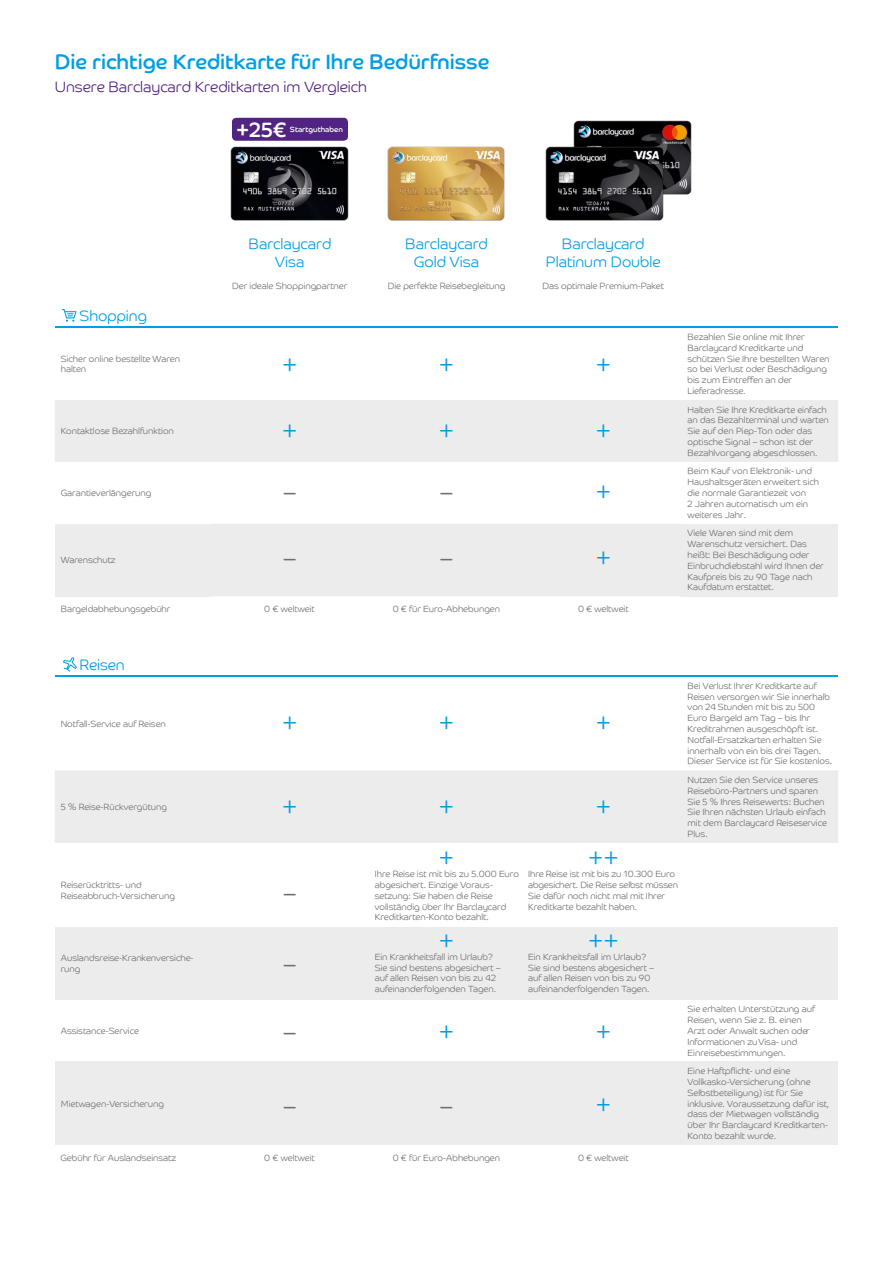
<style>
.page{position:relative;width:893px;height:1263px;background:#fff}
.page>*{position:absolute;margin:0;border:0;box-sizing:border-box;transform-origin:0 0}
.t1{font:24px/50.8px "Barclaycard Co Lt";color:#009ee3}
.t2{font:24px "Barclaycard Co Lt";color:#6f6f6e}
.t3{font:21px "Barclaycard Co";color:#009ee3}
.t4{font:20.85px "Barclaycard Co";color:#fff}
.t5{font:15px/18px "Barclaycard Co Lt";color:#009ee3;text-align:center}
.t6{font:15px "Barclaycard Co Lt";color:#512382}
.t7{font:9px/10.8px "Barclaycard Co Lt";color:#6f6f6e}
.t8{font:7.5px "Barclaycard Co";color:#fff}
</style>
<div class="page">
<svg style="left:55px;top:400px;width:783px;height:443px"></svg>
<div style="left:681px;top:1061px;width:157px;height:84px;background:#ececec"></div>
<div style="left:525px;top:1061px;width:156px;height:84px;background:#ececec"></div>
<div style="left:368px;top:1061px;width:157px;height:84px;background:#ececec"></div>
<div style="left:211px;top:1061px;width:157px;height:84px;background:#ececec"></div>
<div style="left:55px;top:1061px;width:156px;height:84px;background:#ececec"></div>
<div style="left:681px;top:927px;width:157px;height:73px;background:#ececec"></div>
<div style="left:525px;top:927px;width:156px;height:73px;background:#ececec"></div>
<div style="left:368px;top:927px;width:157px;height:73px;background:#ececec"></div>
<div style="left:211px;top:927px;width:157px;height:73px;background:#ececec"></div>
<div style="left:55px;top:927px;width:156px;height:73px;background:#ececec"></div>
<div style="left:681px;top:524px;width:157px;height:72px;background:#ececec"></div>
<div style="left:55px;top:524px;width:156px;height:72px;background:#ececec"></div>
<hr style="left:55px;top:327px;width:156px;height:1px;background:#009ee3">
<hr style="left:211px;top:327px;width:157px;height:1px;background:#009ee3">
<hr style="left:368px;top:327px;width:157px;height:1px;background:#009ee3">
<hr style="left:525px;top:327px;width:156px;height:1px;background:#009ee3">
<hr style="left:681px;top:327px;width:157px;height:1px;background:#009ee3">
<hr style="left:55px;top:675px;width:156px;height:2px;background:#009ee3">
<hr style="left:211px;top:675px;width:157px;height:2px;background:#009ee3">
<hr style="left:368px;top:675px;width:157px;height:2px;background:#009ee3">
<hr style="left:525px;top:675px;width:156px;height:2px;background:#009ee3">
<hr style="left:681px;top:675px;width:157px;height:2px;background:#009ee3">
<svg style="left:62px;top:309px;width:15px;height:13px"></svg>
<svg style="left:63px;top:657px;width:14px;height:15px"></svg>
<img style="left:230px;top:146px;width:119px;height:74px">
<img style="left:387px;top:146px;width:118px;height:74px">
<img style="left:573px;top:120px;width:119px;height:74px">
<img style="left:545px;top:146px;width:120px;height:74px">
<div style="left:232px;top:118px;width:116px;height:23px;background:#512382;border-radius:4px"></div>
<h2 class="t3" style="left:55px;top:50px;width:436px">Die richtige Kreditkarte für Ihre Bedürfnisse</h2>
<h3 class="t6" style="left:55px;top:78px;width:314px">Unsere Barclaycard Kreditkarten im Vergleich</h3>
<h3 class="t4" style="left:236px;top:117px;width:52px">+25€</h3>
<p class="t8" style="left:290px;top:125px;width:54px">Startguthaben</p>
<h3 class="t5" style="left:249px;top:234px;width:84px">Barclaycard<br>Visa</h3>
<h3 class="t5" style="left:405px;top:234px;width:84px">Barclaycard<br>Gold Visa</h3>
<h3 class="t5" style="left:546px;top:234px;width:116px">Barclaycard<br>Platinum Double</h3>
<p class="t7" style="left:232px;top:280px;width:117px">Der ideale Shoppingpartner</p>
<p class="t7" style="left:388px;top:280px;width:119px">Die perfekte Reisebegleitung</p>
<p class="t7" style="left:542px;top:280px;width:123px">Das optimale Premium-Paket</p>
<h3 class="t5" style="left:79px;top:307px;width:69px">Shopping</h3>
<p class="t7" style="left:61px;top:353px;width:121px">Sicher online bestellte Waren halten</p>
<h1 class="t1" style="left:282px;top:339px;width:17px">+</h1>
<h1 class="t1" style="left:439px;top:339px;width:17px">+</h1>
<h1 class="t1" style="left:596px;top:339px;width:17px">+</h1>
<p class="t7" style="left:687px;top:331px;width:144px">Bezahlen Sie online mit Ihrer<br>Barclaycard Kreditkarte und schützen Sie Ihre bestellten Waren so bei Verlust oder Beschädigung bis zum Eintreffen an der<br>Lieferadresse.</p>
<p class="t7" style="left:61px;top:426px;width:115px">Kontaktlose Bezahlfunktion</p>
<h1 class="t1" style="left:282px;top:405px;width:17px">+</h1>
<h1 class="t1" style="left:439px;top:405px;width:17px">+</h1>
<h1 class="t1" style="left:596px;top:405px;width:17px">+</h1>
<p class="t7" style="left:687px;top:404px;width:143px">Halten Sie Ihre Kreditkarte einfach an das Bezahlterminal und warten<br>Sie auf den Piep-Ton oder das optische Signal – schon ist der<br>Bezahlvorgang abgeschlossen.</p>
<p class="t7" style="left:61px;top:487px;width:92px">Garantieverlängerung</p>
<h1 class="t2" style="left:284px;top:477px;width:13px">–</h1>
<h1 class="t2" style="left:440px;top:477px;width:13px">–</h1>
<h1 class="t1" style="left:596px;top:466px;width:17px">+</h1>
<p class="t7" style="left:687px;top:466px;width:133px">Beim Kauf von Elektronik- und<br>Haushaltsgeräten erweitert sich die normale Garantiezeit von<br>2 Jahren automatisch um ein weiteres Jahr.</p>
<p class="t7" style="left:61px;top:555px;width:56px">Warenschutz</p>
<h1 class="t2" style="left:284px;top:543px;width:13px">–</h1>
<h1 class="t2" style="left:440px;top:543px;width:13px">–</h1>
<h1 class="t1" style="left:596px;top:532px;width:17px">+</h1>
<p class="t7" style="left:687px;top:528px;width:138px">Viele Waren sind mit dem<br>Warenschutz versichert. Das heißt: Bei Beschädigung oder<br>Einbruchdiebstahl wird Ihnen der<br>Kaufpreis bis zu 90 Tage nach<br>Kaufdatum erstattet.</p>
<p class="t7" style="left:61px;top:604px;width:111px">Bargeldabhebungsgebühr</p>
<p class="t7" style="left:264px;top:603px;width:52px">0 € weltweit</p>
<p class="t7" style="left:393px;top:603px;width:109px">0 € für Euro-Abhebungen</p>
<p class="t7" style="left:578px;top:603px;width:52px">0 € weltweit</p>
<h3 class="t5" style="left:79px;top:656px;width:47px">Reisen</h3>
<p class="t7" style="left:61px;top:718px;width:107px">Notfall-Service auf Reisen</p>
<h1 class="t1" style="left:282px;top:697px;width:17px">+</h1>
<h1 class="t1" style="left:439px;top:697px;width:17px">+</h1>
<h1 class="t1" style="left:596px;top:697px;width:17px">+</h1>
<p class="t7" style="left:687px;top:680px;width:146px">Bei Verlust Ihrer Kreditkarte auf Reisen versorgen wir Sie innerhalb von 24 Stunden mit bis zu 500<br>Euro Bargeld am Tag – bis Ihr Kreditrahmen ausgeschöpft ist.<br>Notfall-Ersatzkarten erhalten Sie innerhalb von ein bis drei Tagen.<br>Dieser Service ist für Sie kostenlos.</p>
<p class="t7" style="left:61px;top:801px;width:108px">5 % Reise-Rückvergütung</p>
<h1 class="t1" style="left:282px;top:781px;width:17px">+</h1>
<h1 class="t1" style="left:439px;top:781px;width:17px">+ +</h1>
<h1 class="t1" style="left:588px;top:781px;width:32px;text-align:center">+ ++</h1>
<p class="t7" style="left:688px;top:774px;width:141px">Nutzen Sie den Service unseres<br>Reisebüro-Partners und sparen<br>Sie 5 % Ihres Reisewerts: Buchen<br>Sie Ihren nächsten Urlaub einfach mit dem Barclaycard Reiseservice<br>Plus.</p>
<p class="t7" style="left:61px;top:879px;width:116px">Reiserücktritts- und<br>Reiseabbruch-Versicherung</p>
<h1 class="t2" style="left:284px;top:878px;width:13px">–</h1>
<p class="t7" style="left:375px;top:868px;width:146px">Ihre Reise ist mit bis zu 5.000 Euro abgesichert. Einzige Voraus&shy;setzung: Sie haben die Reise vollständig über Ihr Barclaycard<br>Kreditkarten-Konto bezahlt.</p>
<p class="t7" style="left:528px;top:868px;width:151px">Ihre Reise ist mit bis zu 10.300 Euro abgesichert. Die Reise selbst müssen Sie dafür noch nicht mal mit Ihrer Kreditkarte bezahlt haben.</p>
<h1 class="t1" style="left:439px;top:915px;width:17px">+</h1>
<h1 class="t1" style="left:588px;top:915px;width:32px">++</h1>
<p class="t7" style="left:61px;top:952px;width:134px">Auslandsreise-Krankenversiche&shy;rung</p>
<h1 class="t2" style="left:284px;top:949px;width:13px">–</h1>
<p class="t7" style="left:375px;top:951px;width:127px">Ein Krankheitsfall im Urlaub?<br>Sie sind bestens abgesichert – auf allen Reisen von bis zu 42 aufeinanderfolgenden Tagen.</p>
<p class="t7" style="left:528px;top:951px;width:127px">Ein Krankheitsfall im Urlaub?<br>Sie sind bestens abgesichert – auf allen Reisen von bis zu 90 aufeinanderfolgenden Tagen.</p>
<p class="t7" style="left:61px;top:1025px;width:80px">Assistance-Service</p>
<h1 class="t2" style="left:284px;top:1017px;width:13px">–</h1>
<h1 class="t1" style="left:439px;top:1006px;width:17px">+</h1>
<h1 class="t1" style="left:596px;top:1006px;width:17px">+</h1>
<p class="t7" style="left:688px;top:1004px;width:129px">Sie erhalten Unterstützung auf<br>Reisen, wenn Sie z. B. einen<br>Arzt oder Anwalt suchen oder<br>Informationen zu Visa- und<br>Einreisebestimmungen.</p>
<p class="t7" style="left:61px;top:1098px;width:105px">Mietwagen-Versicherung</p>
<h1 class="t2" style="left:284px;top:1091px;width:13px">–</h1>
<h1 class="t2" style="left:441px;top:1091px;width:13px">–</h1>
<h1 class="t1" style="left:596px;top:1079px;width:17px">+</h1>
<p class="t7" style="left:687px;top:1065px;width:143px">Eine Haftpflicht- und eine<br>Vollkasko-Versicherung (ohne<br>Selbstbeteiligung) ist für Sie inklusive. Voraussetzung dafür ist, dass der Mietwagen vollständig über Ihr Barclaycard Kreditkarten-<br>Konto bezahlt wurde.</p>
<p class="t7" style="left:61px;top:1153px;width:117px">Gebühr für Auslandseinsatz</p>
<p class="t7" style="left:264px;top:1153px;width:52px">0 € weltweit</p>
<p class="t7" style="left:393px;top:1153px;width:109px">0 € für Euro-Abhebungen</p>
<p class="t7" style="left:578px;top:1153px;width:52px">0 € weltweit</p>
</div>
